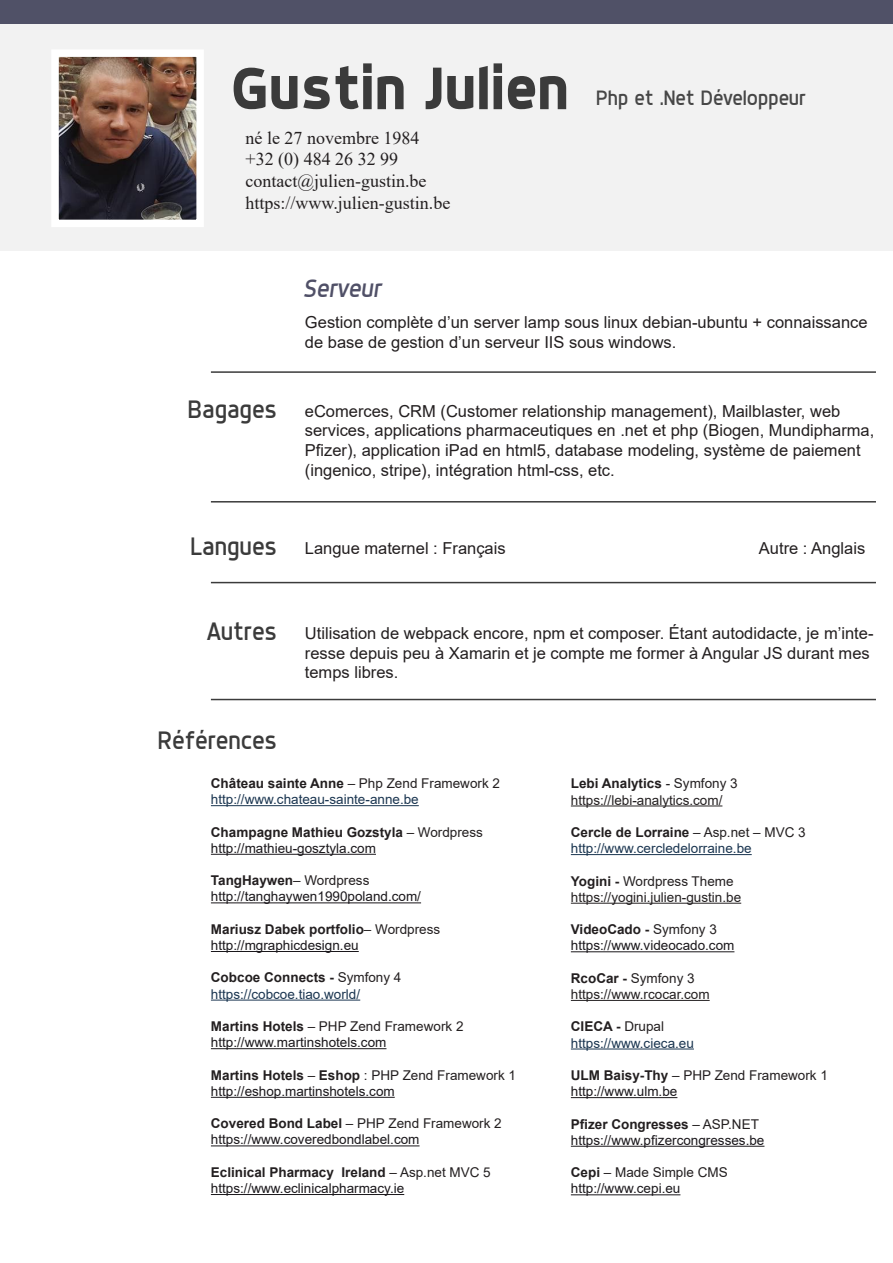
<style>
.page{position:relative;width:893px;height:1263px;background:#fff}
.page>*{position:absolute;margin:0;border:0;box-sizing:border-box;transform-origin:0 0}
.t1{font:700 60px "Dyno";color:#3b3b3b}
.t2{font:25.5px "Dyno";color:#3b3b3b}
.t3{font:italic 25.5px "Dyno";color:#505067}
.t4{font:21px "Dyno";color:#464646}
.t5{font:18px/21.6px "Times New Roman";color:#231f20}
.t6{font:16.5px/19.8px "Arial";color:#231f20}
.t7{font:13.5px "Arial";color:#231f20}
.t8{font:13.5px "Arial";color:#1a171b}
.t9{font:700 13.5px "Arial";color:#231f20}
.t10{font:13.5px "Arial";color:#1a3550}
.s1{font-weight:700}
.s2{font-weight:400}
</style>
<div class="page">
<div style="left:0;top:0;width:893px;height:25px;background:#505167"></div>
<div style="left:0;top:24px;width:893px;height:227px;background:#f2f2f2"></div>
<img style="left:60px;top:58px;width:135px;height:160px">
<div style="left:51px;top:49px;width:153px;height:178px;border:8px solid #fff"></div>
<hr style="left:211px;top:501px;width:665px;height:1px;background:#3b3b3b">
<hr style="left:211px;top:582px;width:665px;height:1px;background:#3b3b3b">
<hr style="left:211px;top:805px;width:208px;height:1px;background:#1a3550">
<hr style="left:211px;top:854px;width:165px;height:1px;background:#1a171b">
<hr style="left:211px;top:902px;width:210px;height:1px;background:#1a171b">
<hr style="left:211px;top:951px;width:148px;height:1px;background:#1a171b">
<hr style="left:211px;top:999px;width:149px;height:1px;background:#1a3550">
<hr style="left:211px;top:1048px;width:175px;height:1px;background:#1a171b">
<hr style="left:211px;top:1097px;width:184px;height:1px;background:#1a171b">
<hr style="left:211px;top:1145px;width:209px;height:1px;background:#1a171b">
<hr style="left:211px;top:1194px;width:193px;height:1px;background:#1a171b">
<hr style="left:211px;top:371px;width:665px;height:2px;background:#3b3b3b">
<hr style="left:571px;top:805px;width:151px;height:1px;background:#231f20">
<hr style="left:571px;top:854px;width:181px;height:1px;background:#1a3550">
<hr style="left:571px;top:903px;width:170px;height:1px;background:#231f20">
<hr style="left:571px;top:951px;width:163px;height:1px;background:#1a171b">
<hr style="left:571px;top:1000px;width:139px;height:1px;background:#231f20">
<hr style="left:571px;top:1048px;width:123px;height:1px;background:#1a3550">
<hr style="left:571px;top:1097px;width:106px;height:1px;background:#1a171b">
<hr style="left:571px;top:1146px;width:193px;height:1px;background:#1a171b">
<hr style="left:571px;top:1194px;width:109px;height:1px;background:#1a171b">
<hr style="left:211px;top:699px;width:665px;height:1px;background:#3b3b3b">
<p class="t1" style="left:231px;top:52px;width:340px">Gustin Julien</p>
<p class="t5" style="left:246px;top:126px;width:175px">né le 27 novembre 1984 +32 (0) 484 26 32 99</p>
<p class="t5" style="left:246px;top:170px;width:183px">contact@julien-gustin.be</p>
<p class="t5" style="left:246px;top:191px;width:206px">https://www.julien-gustin.be</p>
<p class="t4" style="left:596px;top:85px;width:211px">Php et .Net Développeur</p>
<p class="t3" style="left:303px;top:273px;width:80px">Serveur</p>
<p class="t6" style="left:305px;top:312px;width:564px">Gestion complète d’un server lamp sous linux debian-ubuntu + connaissance de base de gestion d’un serveur IIS sous windows.</p>
<p class="t2" style="left:188px;top:395px;width:90px">Bagages</p>
<p class="t6" style="left:305px;top:401px;width:571px">eComerces, CRM (Customer relationship management), Mailblaster, web services, applications pharmaceutiques en .net et php (Biogen, Mundipharma, Pfizer), application iPad en html5, database modeling, système de paiement (ingenico, stripe), intégration html-css, etc.</p>
<p class="t2" style="left:190px;top:532px;width:87px">Langues</p>
<p class="t6" style="left:305px;top:538px;width:202px">Langue maternel : Français</p>
<p class="t6" style="left:759px;top:538px;width:108px">Autre : Anglais</p>
<p class="t2" style="left:207px;top:617px;width:71px">Autres</p>
<p class="t6" style="left:305px;top:623px;width:570px">Utilisation de webpack encore, npm et composer. Étant autodidacte, je m’inte&shy;resse depuis peu à Xamarin et je compte me former à Angular JS durant mes temps libres.</p>
<p class="t2" style="left:158px;top:725px;width:120px">Références</p>
<p class="t7" style="left:211px;top:774px;width:291px"><span class="s1">Château sainte Anne</span> – Php Zend Framework 2</p>
<p class="t10" style="left:211px;top:790px;width:209px">http://www.chateau-sainte-anne.be</p>
<p class="t9" style="left:211px;top:822px;width:274px">Champagne Mathieu Gozstyla <span class="s2">– Wordpress</span></p>
<p class="t8" style="left:211px;top:839px;width:167px">http://mathieu-gosztyla.com</p>
<p class="t9" style="left:211px;top:871px;width:160px">TangHaywen<span class="s2">– Wordpress</span></p>
<p class="t8" style="left:211px;top:887px;width:212px">http://tanghaywen1990poland.com/</p>
<p class="t9" style="left:211px;top:919px;width:231px">Mariusz Dabek portfolio<span class="s2">– Wordpress</span></p>
<p class="t8" style="left:211px;top:936px;width:149px">http://mgraphicdesign.eu</p>
<p class="t9" style="left:211px;top:968px;width:192px">Cobcoe Connects - <span class="s2">Symfony 4</span></p>
<p class="t10" style="left:211px;top:984px;width:151px">https://cobcoe.tiao.world/</p>
<p class="t7" style="left:211px;top:1017px;width:254px"><span class="s1">Martins Hotels</span> – PHP Zend Framework 2</p>
<p class="t8" style="left:211px;top:1033px;width:177px">http://www.martinshotels.com</p>
<p class="t7" style="left:211px;top:1065px;width:307px"><span class="s1">Martins Hotels</span> – <span class="s1">Eshop</span> : PHP Zend Framework 1</p>
<p class="t8" style="left:211px;top:1082px;width:185px">http://eshop.martinshotels.com</p>
<p class="t7" style="left:211px;top:1114px;width:292px"><span class="s1">Covered Bond Label</span> – PHP Zend Framework 2</p>
<p class="t8" style="left:211px;top:1130px;width:210px">https://www.coveredbondlabel.com</p>
<p class="t9" style="left:211px;top:1162px;width:281px">Eclinical Pharmacy Ireland <span class="s2">– Asp.net MVC 5</span></p>
<p class="t8" style="left:211px;top:1179px;width:195px">https://www.eclinicalpharmacy.ie</p>
<p class="t9" style="left:571px;top:774px;width:168px">Lebi Analytics <span class="s2">- Symfony 3</span></p>
<p class="t7" style="left:571px;top:790px;width:153px">https://lebi-analytics.com/</p>
<p class="t9" style="left:571px;top:823px;width:236px">Cercle de Lorraine <span class="s2">– Asp.net – MVC 3</span></p>
<p class="t10" style="left:571px;top:839px;width:182px">http://www.cercledelorraine.be</p>
<p class="t7" style="left:571px;top:871px;width:164px"><span class="s1">Yogini -</span> Wordpress Theme</p>
<p class="t7" style="left:571px;top:888px;width:172px">https://yogini.julien-gustin.be</p>
<p class="t9" style="left:571px;top:920px;width:148px">VideoCado - <span class="s2">Symfony 3</span></p>
<p class="t8" style="left:571px;top:936px;width:165px">https://www.videocado.com</p>
<p class="t7" style="left:571px;top:969px;width:125px"><span class="s1">RcoCar -</span> Symfony 3</p>
<p class="t7" style="left:571px;top:985px;width:140px">https://www.rcocar.com</p>
<p class="t9" style="left:571px;top:1017px;width:95px">CIECA - <span class="s2">Drupal</span></p>
<p class="t10" style="left:571px;top:1033px;width:125px">https://www.cieca.eu</p>
<p class="t7" style="left:571px;top:1066px;width:259px"><span class="s1">ULM Baisy-Thy</span> – PHP Zend Framework 1</p>
<p class="t8" style="left:571px;top:1082px;width:108px">http://www.ulm.be</p>
<p class="t9" style="left:571px;top:1114px;width:190px">Pfizer Congresses <span class="s2">– ASP.NET</span></p>
<p class="t8" style="left:571px;top:1131px;width:195px">https://www.pfizercongresses.be</p>
<p class="t7" style="left:571px;top:1163px;width:158px"><span class="s1">Cepi</span> – Made Simple CMS</p>
<p class="t8" style="left:571px;top:1179px;width:111px">http://www.cepi.eu</p>
</div>
